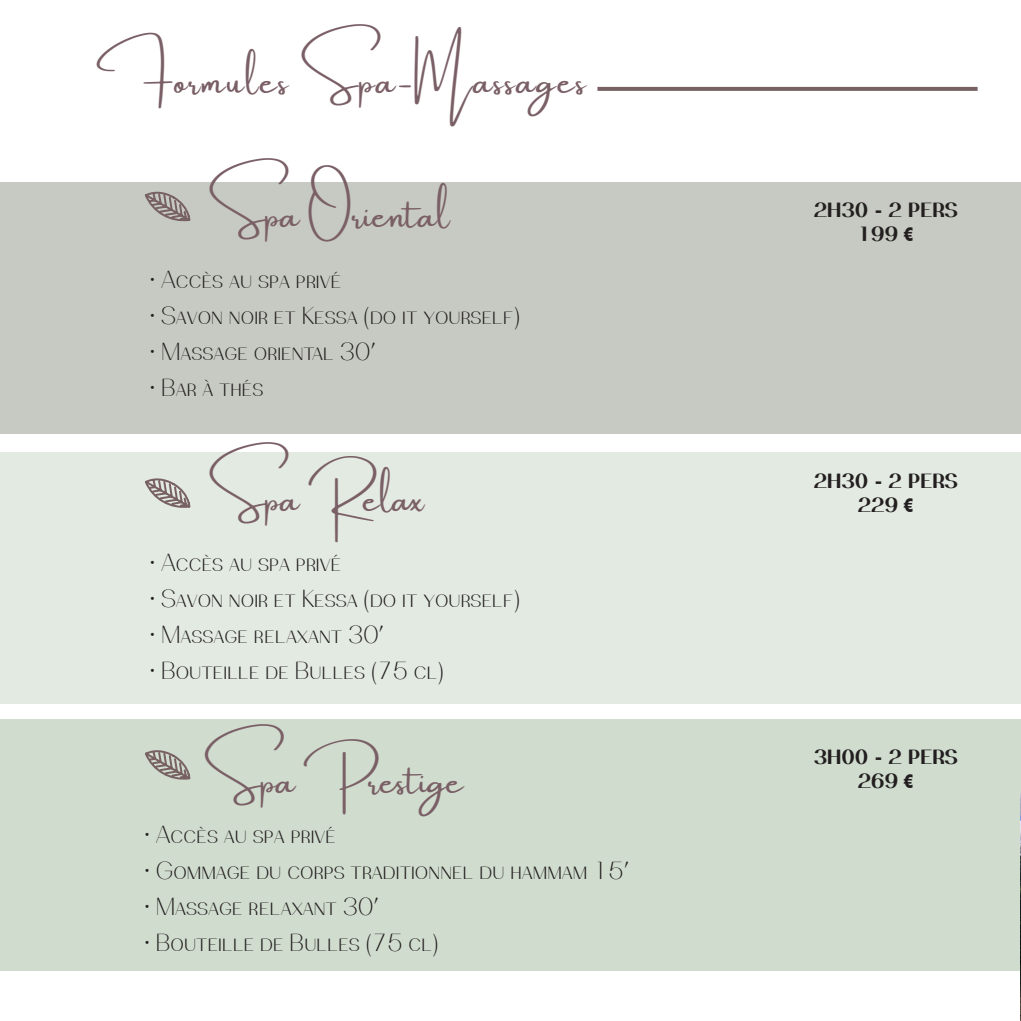
<style>
.page{position:relative;width:1021px;height:1021px;background:#fff}
.page>*{position:absolute;margin:0;border:0;box-sizing:border-box;transform-origin:0 0}
.t1{font:36px "Amsterdam One";color:#7a6066}
.t2{font:36px "Amsterdam One";letter-spacing:.05em;color:#7a6066}
.t3{font:24px "Passion Sans P Dbc Light Small Caps";letter-spacing:.03em;color:#231f20}
.t4{font:700 20px "Passion Sans P Dak";color:#231f20}
.s1{font-family:"Abadi";font-weight:800;font-stretch:condensed}
</style>
<div class="page">
<div style="left:0;top:182px;width:1020px;height:251px;background:#c7cac2"></div>
<div style="left:0;top:451px;width:1020px;height:252px;background:#e3eae2"></div>
<div style="left:0;top:719px;width:1020px;height:251px;background:#d0dcce"></div>
<svg style="left:145px;top:191px;width:46px;height:31px"></svg>
<img style="left:1020px;top:793px;width:1px;height:227px">
<svg style="left:145px;top:478px;width:46px;height:30px"></svg>
<svg style="left:145px;top:750px;width:46px;height:30px"></svg>
<svg style="left:597px;top:87px;width:380px;height:4px;background:#7b6567"></svg>
<p class="t2" style="left:96px;top:61px;width:491px">Formules Spa-Massages</p>
<p class="t1" style="left:209px;top:195px;width:242px">Spa Oriental</p>
<p class="t3" style="left:150px;top:266px;width:192px">• Accès au spa privé</p>
<p class="t3" style="left:150px;top:302px;width:371px">• Savon noir et Kessa (do it yourself)</p>
<p class="t3" style="left:150px;top:338px;width:227px">• Massage oriental 30’</p>
<p class="t3" style="left:150px;top:374px;width:114px">• Bar à thés</p>
<p class="t1" style="left:209px;top:479px;width:219px">Spa Relax</p>
<p class="t3" style="left:150px;top:548px;width:192px">• Accès au spa privé</p>
<p class="t3" style="left:150px;top:584px;width:371px">• Savon noir et Kessa (do it yourself)</p>
<p class="t3" style="left:150px;top:620px;width:235px">• Massage relaxant 30’</p>
<p class="t3" style="left:150px;top:656px;width:295px">• Bouteille de Bulles (75 cl)</p>
<p class="t1" style="left:204px;top:761px;width:261px">Spa Prestige</p>
<p class="t3" style="left:145px;top:820px;width:192px">• Accès au spa privé</p>
<p class="t3" style="left:145px;top:856px;width:485px">• Gommage du corps traditionnel du hammam 15’</p>
<p class="t3" style="left:145px;top:892px;width:235px">• Massage relaxant 30’</p>
<p class="t3" style="left:145px;top:928px;width:295px">• Bouteille de Bulles (75 cl)</p>
<p class="t4" style="left:813px;top:198px;width:145px">2H30 - 2 PERS</p>
<p class="t4" style="left:857px;top:222px;width:57px">199 <span class="s1">€</span></p>
<p class="t4" style="left:813px;top:468px;width:145px">2H30 - 2 PERS</p>
<p class="t4" style="left:857px;top:492px;width:57px">229 <span class="s1">€</span></p>
<p class="t4" style="left:813px;top:744px;width:145px">3H00 - 2 PERS</p>
<p class="t4" style="left:857px;top:768px;width:57px">269 <span class="s1">€</span></p>
</div>
